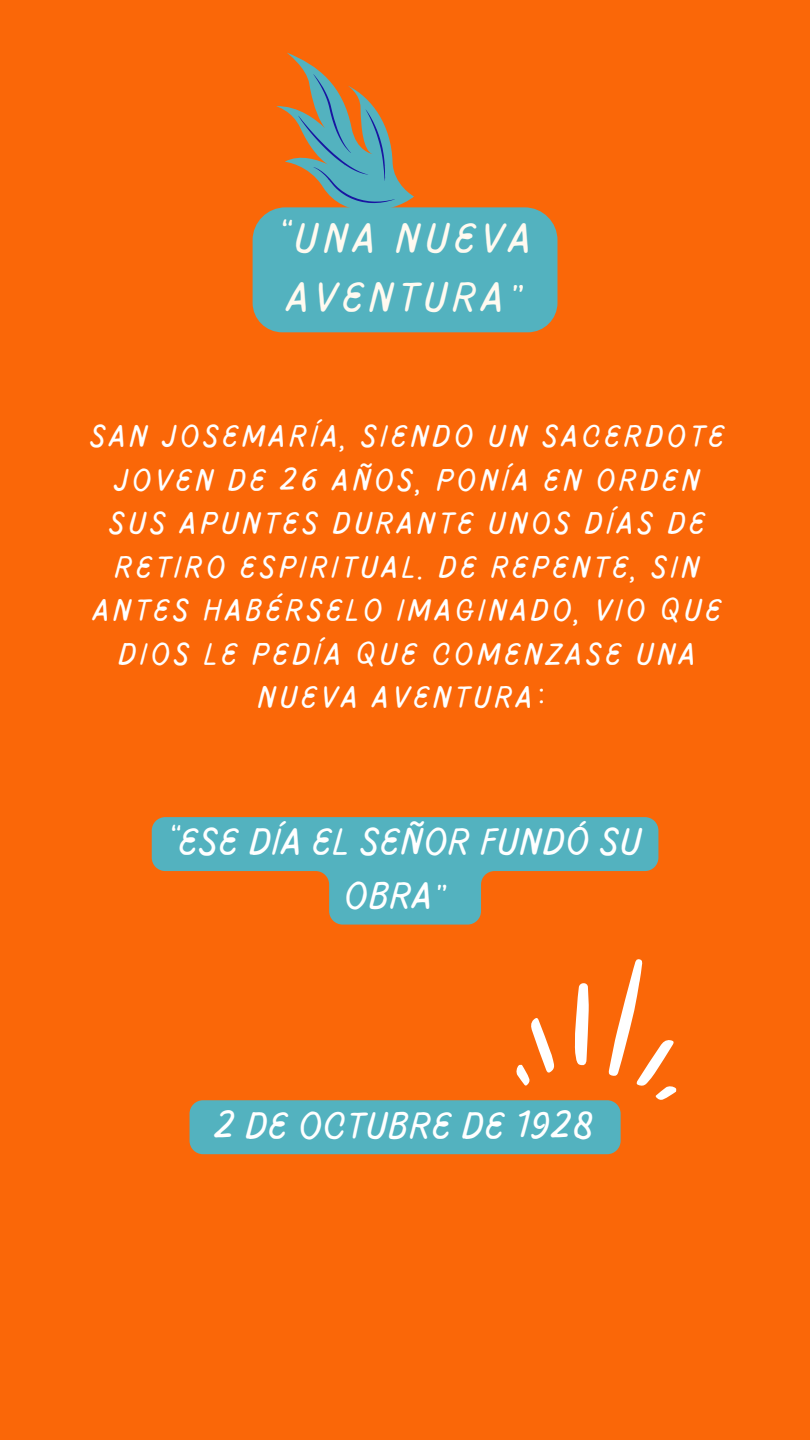
<style>
.page{position:relative;width:810px;height:1440px;background:#fa6708}
.page>*{position:absolute;margin:0;border:0;box-sizing:border-box;transform-origin:0 0}
.t1{font:100 42.8px/59.2px "Pluma";letter-spacing:.13em;color:#fffaf0}
.t2{font:100 38.5px/53.5px "Pluma";letter-spacing:.035em;color:#fff;text-align:center}
.t3{font:100 31.5px/43.5px "Pluma";letter-spacing:.13em;color:#fff;text-align:center}
</style>
<div class="page">
<svg style="left:252px;top:52px;width:305px;height:280px"></svg>
<svg style="left:152px;top:817px;width:506px;height:108px;fill:#53b2bf"></svg>
<svg style="left:190px;top:959px;width:487px;height:195px"></svg>
<p class="t1" style="left:278px;top:210px;width:255px">“UNA NUEVA<br>AVENTURA”</p>
<p class="t3" style="left:91px;top:416px;width:636px">SAN JOSEMARÍA, SIENDO UN SACERDOTE<br>JOVEN DE 26 AÑOS, PONÍA EN ORDEN<br>SUS APUNTES DURANTE UNOS DÍAS DE<br>RETIRO ESPIRITUAL. DE REPENTE, SIN<br>ANTES HABÉRSELO IMAGINADO, VIO QUE<br>DIOS LE PEDÍA QUE COMENZASE UNA<br>NUEVA AVENTURA:</p>
<p class="t2" style="left:168px;top:817px;width:476px">“ESE DÍA EL SEÑOR FUNDÓ SU<br>OBRA”</p>
<p class="t2" style="left:215px;top:1100px;width:381px">2 DE OCTUBRE DE 1928</p>
</div>
